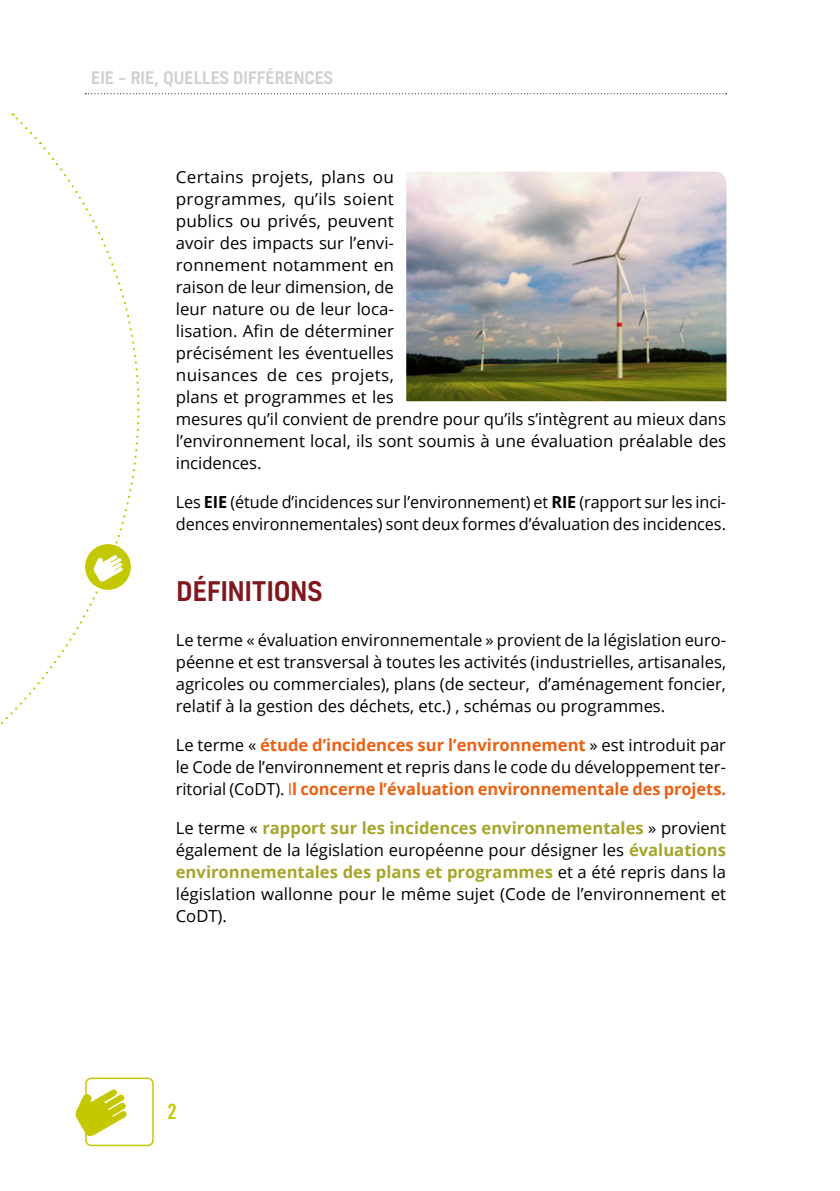
<style>
.page{position:relative;width:840px;height:1191px;background:#fff}
.page>*{position:absolute;margin:0;border:0;box-sizing:border-box;transform-origin:0 0}
.t1{font:500 26px "Kelson";color:#81171e}
.t2{font:21px "Trade Gothic Bold Cond Twenty";color:#c4c800}
.t3{font:16.6px/22px "Open Sans";color:#000;text-align:justify}
.t4{font:500 16.6px "Kelson";color:#d0d0d0}
.s1{font-weight:700}
.s2{font-weight:700;color:#eb6012}
.s3{color:#eb6012}
.s4{font-weight:700;color:#a5a52a}
</style>
<div class="page">
<svg style="left:85px;top:93px;width:641px;height:1px"></svg>
<svg style="left:0;top:142px;width:140px;height:582px"></svg>
<svg style="left:12px;top:113px;width:29px;height:31px"></svg>
<div style="left:85px;top:544px;width:46px;height:46px;background:#c4c800;border-radius:50%"></div>
<svg style="left:93px;top:555px;width:30px;height:27px"></svg>
<div style="left:85px;top:1077px;width:69px;height:69px;border:2px solid #c4c800;border-radius:5px"></div>
<svg style="left:75px;top:1089px;width:52px;height:47px"></svg>
<img style="left:406px;top:171px;width:320px;height:230px">
<p class="t4" style="left:91px;top:66px;width:243px">EIE – RIE, QUELLES DIFFÉRENCES</p>
<p class="t3" style="left:176px;top:165px;width:551px;text-align:left">Certains projets, plans ou<br>programmes, qu’ils soient<br>publics ou privés, peuvent<br>avoir des impacts sur l’envi-<br>ronnement notamment en<br>raison de leur dimension, de<br>leur nature ou de leur loca-<br>lisation. Afin de déterminer<br>précisément les éventuelles<br>nuisances de ces projets,<br>plans et programmes et les<br>mesures qu’il convient de prendre pour qu’ils s’intègrent au mieux dans l’environnement local, ils sont soumis à une évaluation préalable des incidences.</p>
<p class="t3" style="left:176px;top:490px;width:551px">Les <span class="s1">EIE</span> (étude d’incidences sur l’environnement) et <span class="s1">RIE</span> (rapport sur les inci&shy;dences environnementales) sont deux formes d’évaluation des incidences.</p>
<h1 class="t1" style="left:176px;top:573px;width:147px">DÉFINITIONS</h1>
<p class="t3" style="left:176px;top:628px;width:551px">Le terme « évaluation environnementale » provient de la législation euro&shy;péenne et est transversal à toutes les activités (industrielles, artisanales, agricoles ou commerciales), plans (de secteur, d’aménagement foncier, relatif à la gestion des déchets, etc.) , schémas ou programmes.</p>
<p class="t3" style="left:176px;top:733px;width:551px">Le terme « <span class="s2">étude d’incidences sur l’environnement</span> » est introduit par le Code de l’environnement et repris dans le code du développement ter&shy;ritorial (CoDT). <span class="s3">I</span><span class="s2">l concerne l’évaluation environnementale des projets.</span></p>
<p class="t3" style="left:176px;top:816px;width:551px">Le terme « <span class="s4">rapport sur les incidences environnementales</span> » provient également de la législation européenne pour désigner les <span class="s4">évaluations environnementales des plans et programmes</span> et a été repris dans la législation wallonne pour le même sujet (Code de l’environnement et CoDT).</p>
<p class="t2" style="left:167px;top:1099px;width:11px">2</p>
</div>
